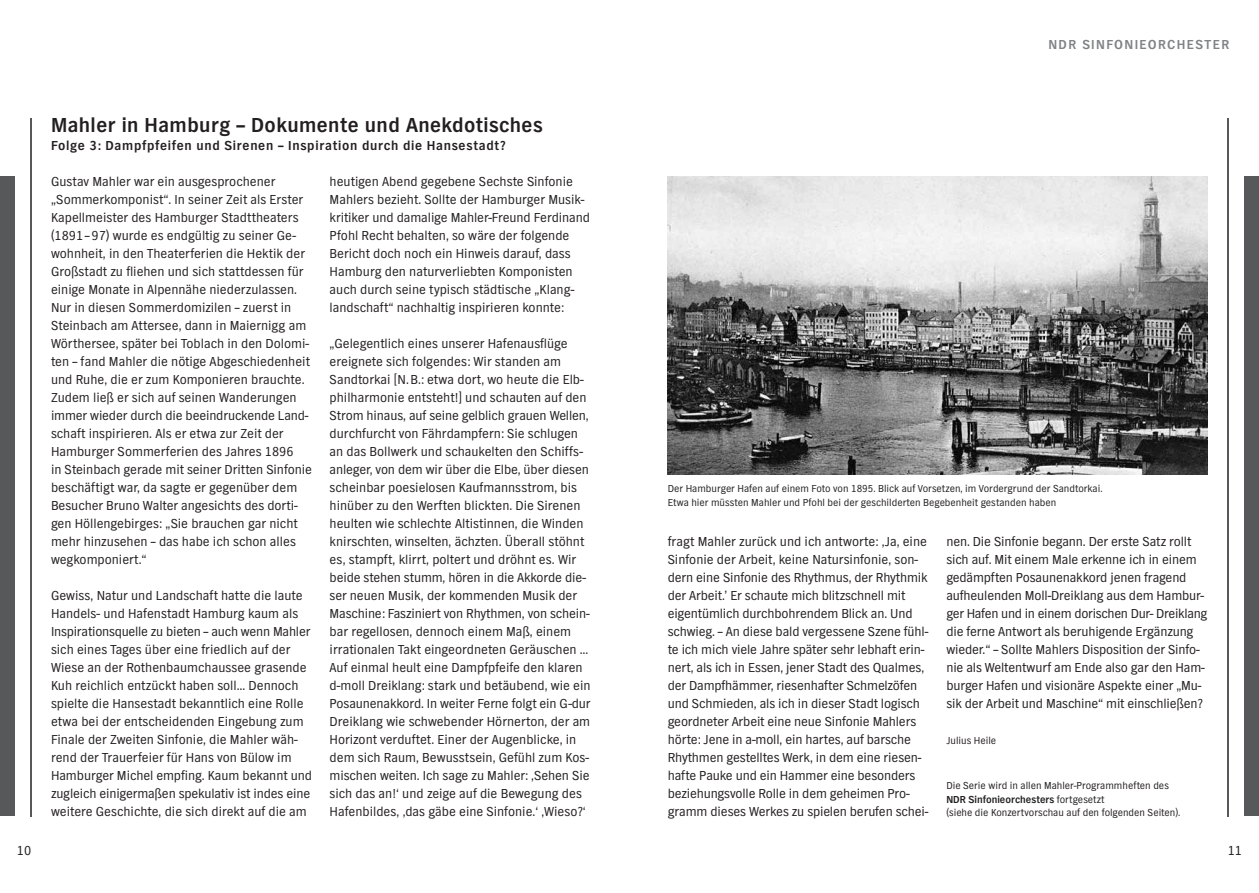
<style>
.page{position:relative;width:1259px;height:893px;background:#fff}
.page>*{position:absolute;margin:0;border:0;box-sizing:border-box;transform-origin:0 0}
.t1{font:700 21px "NDR Sans";letter-spacing:.02em;color:#231f20}
.t2{font:13.5px/18px "NDR Sans";color:#231f20}
.t3{font:700 13.5px "NDR Sans";letter-spacing:.05em;color:#231f20}
.t4{font:700 13.5px "NDR Sans";letter-spacing:.1em;color:#808285}
.t5{font:10.5px/13.5px "NDR Sans";color:#231f20}
.s1{font-weight:700}
</style>
<div class="page">
<div style="left:0;top:176px;width:15px;height:640px;background:#57585a"></div>
<div style="left:1244px;top:176px;width:15px;height:640px;background:#57585a"></div>
<hr style="left:30px;top:118px;width:1px;height:698px;background:#57585a">
<hr style="left:1227px;top:118px;width:2px;height:698px;background:#57585a">
<img style="left:668px;top:176px;width:540px;height:298px">
<h1 class="t1" style="left:51px;top:114px;width:493px">Mahler in Hamburg – Dokumente und Anekdotisches</h1>
<p class="t3" style="left:51px;top:138px;width:456px">Folge 3: Dampfpfeifen und Sirenen – Inspiration durch die Hansestadt?</p>
<p class="t2" style="left:51px;top:173px;width:262px">Gustav Mahler war ein ausgesprochener „Sommerkomponist“. In seiner Zeit als Erster Kapellmeister des Hamburger Stadttheaters (1891 – 97) wurde es endgültig zu seiner Ge&shy;wohnheit, in den Theaterferien die Hektik der Großstadt zu fliehen und sich stattdessen für einige Monate in Alpennähe niederzulassen.<br>Nur in diesen Sommerdomizilen – zuerst in Steinbach am Attersee, dann in Maiernigg am Wörthersee, später bei Toblach in den Dolomi&shy;ten – fand Mahler die nötige Abgeschiedenheit und Ruhe, die er zum Komponieren brauchte.<br>Zudem ließ er sich auf seinen Wanderungen immer wieder durch die beeindruckende Land&shy;schaft inspirieren. Als er etwa zur Zeit der Hamburger Sommerferien des Jahres 1896<br>in Steinbach gerade mit seiner Dritten Sinfonie beschäftigt war, da sagte er gegenüber dem Besucher Bruno Walter angesichts des dorti&shy;gen Höllengebirges: „Sie brauchen gar nicht mehr hinzusehen – das habe ich schon alles wegkomponiert.“</p>
<p class="t2" style="left:51px;top:587px;width:262px">Gewiss, Natur und Landschaft hatte die laute Handels- und Hafenstadt Hamburg kaum als Inspirationsquelle zu bieten – auch wenn Mahler sich eines Tages über eine friedlich auf der Wiese an der Rothenbaumchaussee grasende Kuh reichlich entzückt haben soll… Dennoch spielte die Hansestadt bekanntlich eine Rolle etwa bei der entscheidenden Eingebung zum Finale der Zweiten Sinfonie, die Mahler wäh&shy;rend der Trauerfeier für Hans von Bülow im Hamburger Michel empfing. Kaum bekannt und zugleich einigermaßen spekulativ ist indes eine weitere Geschichte, die sich direkt auf die am</p>
<p class="t2" style="left:330px;top:173px;width:262px">heutigen Abend gegebene Sechste Sinfonie Mahlers bezieht. Sollte der Hamburger Musik&shy;kritiker und damalige Mahler-Freund Ferdinand Pfohl Recht behalten, so wäre der folgende Bericht doch noch ein Hinweis darauf, dass Hamburg den naturverliebten Komponisten auch durch seine typisch städtische „Klang&shy;landschaft“ nachhaltig inspirieren konnte:</p>
<p class="t2" style="left:330px;top:335px;width:262px">„Gelegentlich eines unserer Hafenausflüge ereignete sich folgendes: Wir standen am Sandtorkai [N. B.: etwa dort, wo heute die Elb&shy;philharmonie entsteht!] und schauten auf den Strom hinaus, auf seine gelblich grauen Wellen, durchfurcht von Fährdampfern: Sie schlugen an das Bollwerk und schaukelten den Schiffs&shy;anleger, von dem wir über die Elbe, über diesen scheinbar poesielosen Kaufmannsstrom, bis hinüber zu den Werften blickten. Die Sirenen heulten wie schlechte Altistinnen, die Winden knirschten, winselten, ächzten. Überall stöhnt es, stampft, klirrt, poltert und dröhnt es. Wir beide stehen stumm, hören in die Akkorde die&shy;ser neuen Musik, der kommenden Musik der Maschine: Fasziniert von Rhythmen, von schein&shy;bar regellosen, dennoch einem Maß, einem irrationalen Takt eingeordneten Geräuschen … Auf einmal heult eine Dampfpfeife den klaren d-moll Dreiklang: stark und betäubend, wie ein Posaunenakkord. In weiter Ferne folgt ein G-dur Dreiklang wie schwebender Hörnerton, der am Horizont verduftet. Einer der Augenblicke, in dem sich Raum, Bewusstsein, Gefühl zum Kos&shy;mischen weiten. Ich sage zu Mahler: ‚Sehen Sie sich das an!‘ und zeige auf die Bewegung des Hafenbildes, ‚das gäbe eine Sinfonie.‘ ‚Wieso?‘</p>
<p class="t4" style="left:1048px;top:37px;width:182px">NDR SINFONIEORCHESTER</p>
<p class="t5" style="left:668px;top:482px;width:436px">Der Hamburger Hafen auf einem Foto von 1895. Blick auf Vorsetzen, im Vordergrund der Sandtorkai.<br>Etwa hier müssten Mahler und Pfohl bei der geschilderten Begebenheit gestanden haben</p>
<p class="t2" style="left:668px;top:533px;width:262px">fragt Mahler zurück und ich antworte: ‚Ja, eine Sinfonie der Arbeit, keine Natursinfonie, son&shy;dern eine Sinfonie des Rhythmus, der Rhythmik der Arbeit.’ Er schaute mich blitzschnell mit eigentümlich durchbohrendem Blick an. Und schwieg. – An diese bald vergessene Szene fühl&shy;te ich mich viele Jahre später sehr lebhaft erin&shy;nert, als ich in Essen, jener Stadt des Qualmes, der Dampfhämmer, riesenhafter Schmelzöfen und Schmieden, als ich in dieser Stadt logisch geordneter Arbeit eine neue Sinfonie Mahlers hörte: Jene in a-moll, ein hartes, auf barsche Rhythmen gestelltes Werk, in dem eine riesen&shy;hafte Pauke und ein Hammer eine besonders beziehungsvolle Rolle in dem geheimen Pro&shy;gramm dieses Werkes zu spielen berufen schei-</p>
<p class="t2" style="left:946px;top:533px;width:262px">nen. Die Sinfonie begann. Der erste Satz rollt sich auf. Mit einem Male erkenne ich in einem gedämpften Posaunenakkord jenen fragend aufheulenden Moll-Dreiklang aus dem Hambur&shy;ger Hafen und in einem dorischen Dur- Dreiklang die ferne Antwort als beruhigende Ergänzung wieder.“ – Sollte Mahlers Disposition der Sinfo&shy;nie als Weltentwurf am Ende also gar den Ham&shy;burger Hafen und visionäre Aspekte einer „Mu&shy;sik der Arbeit und Maschine“ mit einschließen?</p>
<p class="t5" style="left:946px;top:734px;width:51px">Julius Heile</p>
<p class="t5" style="left:946px;top:779px;width:236px">Die Serie wird in allen Mahler-Programmheften des<br><span class="s1">NDR Sinfonieorchesters</span> fortgesetzt<br>(siehe die Konzertvorschau auf den folgenden Seiten).</p>
<p class="t2" style="left:17px;top:841px;width:16px">10</p>
<p class="t2" style="left:1227px;top:841px;width:16px">11</p>
</div>
